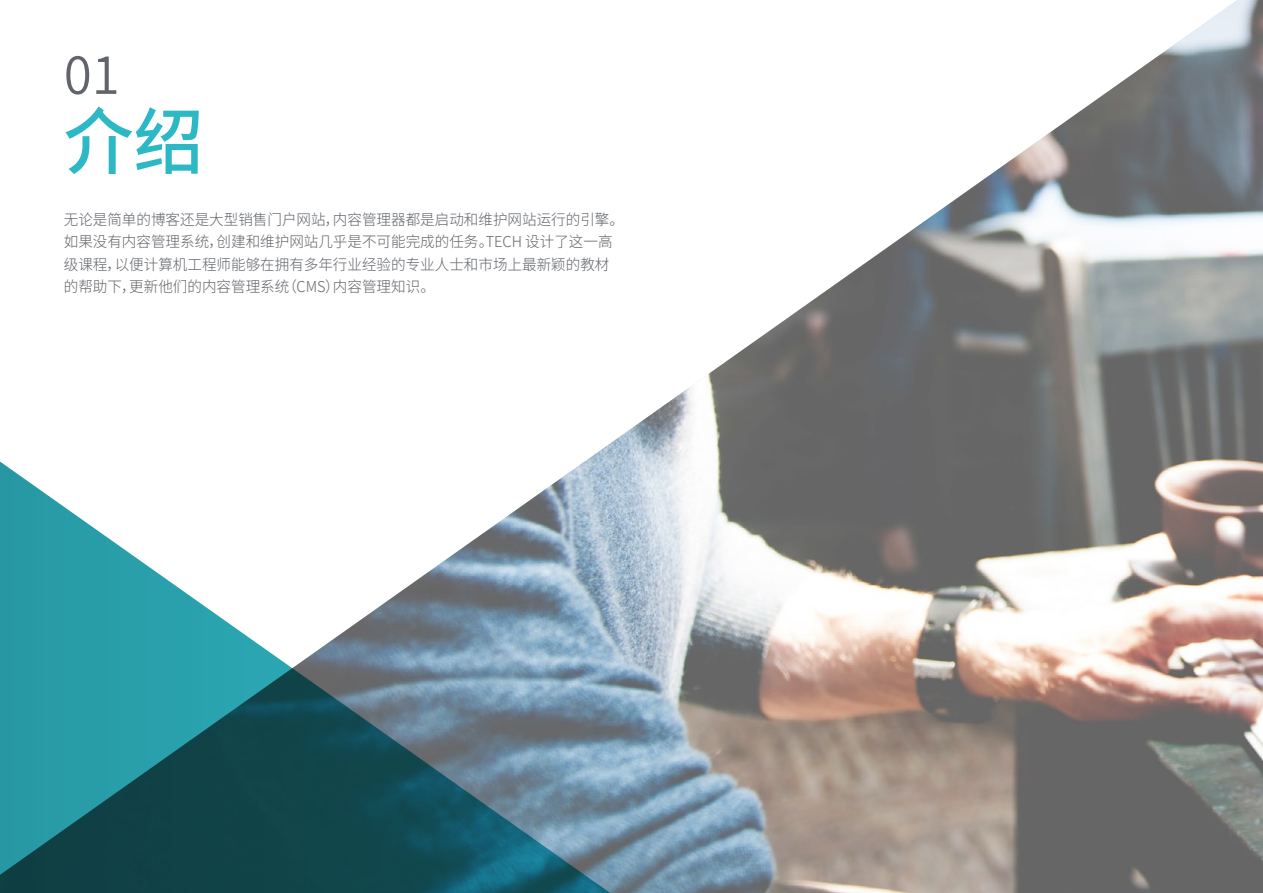
<style>
.page{position:relative;width:1263px;height:893px;background:#fff}
.page>*{position:absolute;margin:0;border:0;box-sizing:border-box;transform-origin:0 0}
.t1{font:500 72px "Source Han Sans CN";color:#2db8c5}
.t2{font:52.5px "Source Han Sans CN";color:#61646a}
.t3{font:300 15px/22.5px "Source Han Sans CN";color:#61646a}
</style>
<div class="page">
<img style="left:607px;top:0;width:656px;height:893px">
<svg style="left:0;top:446px;width:640px;height:447px"></svg>
<h2 class="t2" style="left:64px;top:45px;width:57px">01</h2>
<h1 class="t1" style="left:64px;top:101px;width:141px">介绍</h1>
<p class="t3" style="left:64px;top:208px;width:562px">无论是简单的博客还是大型销售门户网站，内容管理器都是启动和维护网站运行的引擎。如果没有内容管理系统，创建和维护网站几乎是不可能完成的任务。TECH 设计了这一高级课程，以便计算机工程师能够在拥有多年行业经验的专业人士和市场上最新颖的教材的帮助下，更新他们的内容管理系统（CMS）内容管理知识。</p>
</div>
